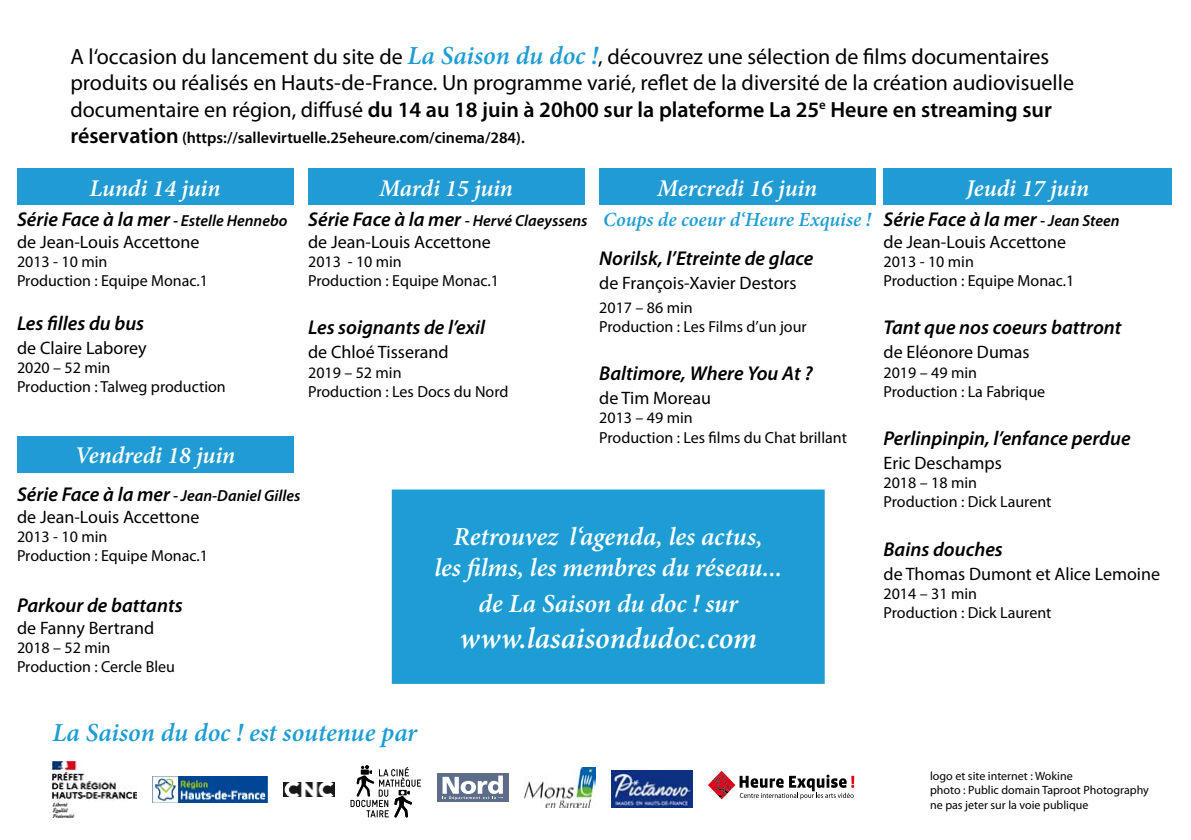
<style>
.page{position:relative;width:1191px;height:840px;background:#fff}
.page>*{position:absolute;margin:0;border:0;box-sizing:border-box;transform-origin:0 0}
.t1{font:italic 600 30px "Minion Pro";color:#fff}
.t2{font:italic 600 26px/31.2px "Minion Pro";color:#fff;text-align:center}
.t3{font:italic 600 26px "Minion Pro";color:#1e9dd4}
.t4{font:italic 600 24px "Minion Pro";letter-spacing:-.01em;color:#fff}
.t5{font:22px/26.4px "Myriad Pro";color:#000}
.t6{font:italic 600 20px "Myriad Pro";color:#000}
.t7{font:italic 600 20px "Minion Pro";color:#1e9dd4}
.t8{font:18px "Myriad Pro";color:#000}
.t9{font:16px/19.2px "Myriad Pro";color:#000}
.t10{font:italic 600 16px "Myriad Pro";color:#000}
.t11{font:600 16px "Myriad Pro";color:#000}
.t12{font:12px/14.4px "Myriad Pro";color:#000}
.s1{font-family:"Minion Pro";font-weight:600;font-style:italic;font-size:26px;color:#1e9dd4}
.s2{font-weight:600}
.s3{font-size:22px}
.s4{font-size:16px}
.s5{font-size:20px}
</style>
<div class="page">
<div style="left:17px;top:168px;width:276px;height:37px;background:#219bd3"></div>
<div style="left:308px;top:168px;width:276px;height:37px;background:#219bd3"></div>
<div style="left:599px;top:168px;width:276px;height:37px;background:#219bd3"></div>
<div style="left:883px;top:168px;width:288px;height:37px;background:#219bd3"></div>
<div style="left:17px;top:436px;width:276px;height:36px;background:#219bd3"></div>
<svg style="left:350px;top:765px;width:71px;height:52px"></svg>
<svg style="left:398px;top:789px;width:9px;height:6px"></svg>
<img style="left:611px;top:770px;width:81px;height:37px">
<img style="left:52px;top:761px;width:84px;height:56px">
<img style="left:152px;top:776px;width:116px;height:25px">
<img style="left:284px;top:782px;width:51px;height:14px">
<div style="left:393px;top:490px;width:430px;height:192px;background:#1e9dd4"></div>
<div style="left:392px;top:489px;width:432px;height:194px;border:2px solid #1e9dd4"></div>
<div style="left:437px;top:773px;width:71px;height:28px;background:#5d6c88"></div>
<svg style="left:442px;top:775px;width:61px;height:24px"></svg>
<svg style="left:708px;top:770px;width:146px;height:29px"></svg>
<img style="left:524px;top:767px;width:71px;height:40px">
<p class="t5" style="left:70px;top:43px;width:1005px">A l‘occasion du lancement du site de <span class="s1">La Saison du doc !</span>, découvrez une sélection de films documentaires produits ou réalisés en Hauts-de-France. Un programme varié, reflet de la diversité de la création audiovisuelle documentaire en région, diffusé <span class="s2">du 14 au 18 juin à 20h00 sur la plateforme La 25</span><sup>e</sup> <span class="s2">Heure en streaming sur</span></p>
<p class="t11" style="left:70px;top:128px;width:456px"><span class="s3">réservation</span> (https://sallevirtuelle.25eheure.com/cinema/284).</p>
<h3 class="t4" style="left:90px;top:171px;width:132px">Lundi 14 juin</h3>
<h3 class="t4" style="left:379px;top:171px;width:135px">Mardi 15 juin</h3>
<h3 class="t4" style="left:657px;top:171px;width:161px">Mercredi 16 juin</h3>
<h3 class="t4" style="left:966px;top:171px;width:124px">Jeudi 17 juin</h3>
<p class="t6" style="left:17px;top:207px;width:272px">Série Face à la mer <span class="s4">- Estelle Hennebo</span></p>
<p class="t8" style="left:17px;top:231px;width:184px">de Jean-Louis Accettone</p>
<p class="t9" style="left:17px;top:252px;width:192px">2013 - 10 min<br>Production : Equipe Monac.1</p>
<p class="t6" style="left:17px;top:310px;width:129px">Les filles du bus</p>
<p class="t8" style="left:17px;top:336px;width:131px">de Claire Laborey</p>
<p class="t9" style="left:17px;top:357px;width:210px">2020 – 52 min<br>Production : Talweg production</p>
<h3 class="t4" style="left:75px;top:438px;width:162px">Vendredi 18 juin</h3>
<p class="t10" style="left:17px;top:485px;width:285px"><span class="s5">Série Face à la mer</span> - Jean-Daniel Gilles</p>
<p class="t8" style="left:17px;top:505px;width:184px">de Jean-Louis Accettone</p>
<p class="t9" style="left:17px;top:526px;width:192px">2013 - 10 min<br>Production : Equipe Monac.1</p>
<p class="t6" style="left:17px;top:592px;width:167px">Parkour de battants</p>
<p class="t8" style="left:17px;top:616px;width:139px">de Fanny Bertrand</p>
<p class="t9" style="left:17px;top:637px;width:159px">2018 – 52 min<br>Production : Cercle Bleu</p>
<p class="t10" style="left:308px;top:211px;width:281px"><span class="s5">Série Face à la mer</span> - Hervé Claeyssens</p>
<p class="t8" style="left:308px;top:231px;width:184px">de Jean-Louis Accettone</p>
<p class="t9" style="left:308px;top:252px;width:192px">2013 - 10 min<br>Production : Equipe Monac.1</p>
<p class="t6" style="left:308px;top:315px;width:179px">Les soignants de l’exil</p>
<p class="t8" style="left:308px;top:341px;width:142px">de Chloé Tisserand</p>
<p class="t9" style="left:308px;top:362px;width:202px">2019 – 52 min<br>Production : Les Docs du Nord</p>
<p class="t7" style="left:603px;top:206px;width:269px">Coups de coeur d‘Heure Exquise !</p>
<p class="t6" style="left:599px;top:245px;width:216px">Norilsk, l’Etreinte de glace</p>
<p class="t8" style="left:599px;top:271px;width:199px">de François-Xavier Destors</p>
<p class="t9" style="left:599px;top:297px;width:209px">2017 – 86 min<br>Production : Les Films d’un jour</p>
<p class="t6" style="left:599px;top:360px;width:215px">Baltimore, Where You At ?</p>
<p class="t8" style="left:599px;top:387px;width:113px">de Tim Moreau</p>
<p class="t9" style="left:599px;top:408px;width:249px">2013 – 49 min<br>Production : Les films du Chat brillant</p>
<h2 class="t2" style="left:434px;top:520px;width:349px">Retrouvez l‘agenda, les actus,<br>les films, les membres du réseau...</h2>
<h2 class="t2" style="left:478px;top:587px;width:261px">de La Saison du doc ! sur</h2>
<h1 class="t1" style="left:459px;top:616px;width:299px">www.lasaisondudoc.com</h1>
<p class="t6" style="left:883px;top:207px;width:238px">Série Face à la mer <span class="s4">- Jean Steen</span></p>
<p class="t8" style="left:883px;top:231px;width:184px">de Jean-Louis Accettone</p>
<p class="t9" style="left:883px;top:252px;width:192px">2013 - 10 min<br>Production : Equipe Monac.1</p>
<p class="t6" style="left:883px;top:315px;width:239px">Tant que nos coeurs battront</p>
<p class="t8" style="left:883px;top:341px;width:148px">de Eléonore Dumas</p>
<p class="t9" style="left:883px;top:362px;width:163px">2019 – 49 min<br>Production : La Fabrique</p>
<p class="t6" style="left:883px;top:425px;width:248px">Perlinpinpin, l’enfance perdue</p>
<p class="t8" style="left:883px;top:451px;width:120px">Eric Deschamps</p>
<p class="t9" style="left:883px;top:472px;width:169px">2018 – 18 min<br>Production : Dick Laurent</p>
<p class="t6" style="left:883px;top:535px;width:121px">Bains douches</p>
<p class="t8" style="left:883px;top:562px;width:278px">de Thomas Dumont et Alice Lemoine</p>
<p class="t9" style="left:883px;top:583px;width:169px">2014 – 31 min<br>Production : Dick Laurent</p>
<h2 class="t3" style="left:52px;top:713px;width:366px">La Saison du doc ! est soutenue par</h2>
<p class="t12" style="left:930px;top:767px;width:220px">logo et site internet : Wokine<br>photo : Public domain Taproot Photography ne pas jeter sur la voie publique</p>
</div>
